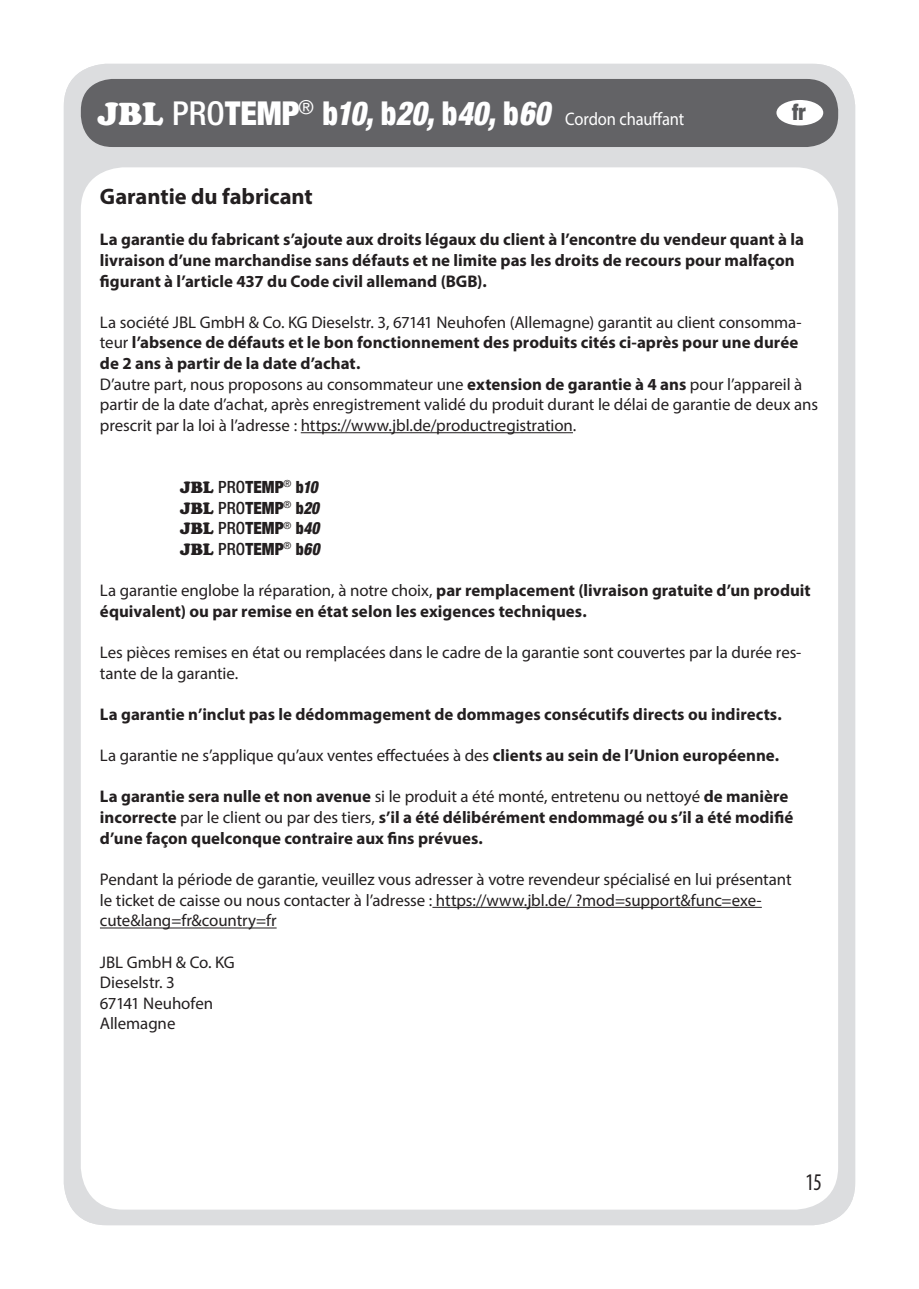
<style>
.page{position:relative;width:919px;height:1289px;background:#fff}
.page>*{position:absolute;margin:0;border:0;box-sizing:border-box;transform-origin:0 0}
.t1{font:condensed 24px "Myriad Pro";color:#231f20;scale:.9 1}
.t2{font:700 22.5px "Myriad Pro";letter-spacing:-.005em;color:#231f20}
.t3{font:900 condensed 22.5px "Helvetica Neue LT Pro";color:#57585a;scale:.9 1}
.t4{font:18.15px "Myriad Pro";letter-spacing:-.01em;color:#fff;scale:.91 1}
.t5{font:16.8px/20.5px "Myriad Pro";letter-spacing:-.005em;color:#231f20}
.t6{font:700 16.8px/20.5px "Myriad Pro";color:#231f20}
.t7{font:900 condensed 16.8px/20.7px "Helvetica Neue LT Pro";letter-spacing:.005em;color:#231f20;text-align:justify}
.s1{font-family:"Cooper";font-weight:900;font-size:33px}
.s2{font-family:"Helvetica Neue LT Pro";font-weight:500;font-stretch:condensed;font-size:33px}
.s3{font-family:"Helvetica Neue LT Pro";font-weight:900;font-stretch:condensed;font-size:33px}
.s4{font-family:"Helvetica Neue LT Pro";font-weight:900;font-style:italic;font-stretch:condensed;font-size:33px}
.s5{font-weight:700}
.s6{font-family:"Cooper";font-stretch:normal}
.s7{font-weight:500}
.s8{font-style:italic}
.s9{font-weight:400}
</style>
<div class="page">
<div style="left:64px;top:64px;width:791px;height:1161px;background:#dcdddf;border-radius:43px"></div>
<div style="left:81px;top:167px;width:757px;height:1042px;background:#fff;border-radius:43px"></div>
<div style="left:81px;top:79px;width:757px;height:68px;background:#636366;border-radius:32px"></div>
<hr style="left:301px;top:432px;width:272px;height:1px;background:#231f20">
<hr style="left:432px;top:906px;width:329px;height:1px;background:#231f20">
<hr style="left:100px;top:927px;width:176px;height:1px;background:#231f20">
<div style="left:776px;top:100px;width:47px;height:25px;background:#fff;border-radius:50%"></div>
<p class="t4" style="left:98px;top:108px;width:645px"><span class="s1">JBL</span> <span class="s2">PRO</span><span class="s3">TEMP</span><sup>®</sup> <span class="s3">b</span><span class="s4">10,</span> <span class="s3">b</span><span class="s4">20,</span> <span class="s3">b</span><span class="s4">40,</span> <span class="s3">b</span><span class="s4">60</span> Cordon chauffant</p>
<h2 class="t3" style="left:792px;top:98px;width:17px">fr</h2>
<h2 class="t2" style="left:100px;top:182px;width:214px">Garantie du fabricant</h2>
<p class="t6" style="left:100px;top:229px;width:705px">La garantie du fabricant s’ajoute aux droits légaux du client à l’encontre du vendeur quant à la livraison d’une marchandise sans défauts et ne limite pas les droits de recours pour malfaçon figurant à l’article 437 du Code civil allemand (BGB).</p>
<p class="t5" style="left:100px;top:312px;width:719px">La société JBL GmbH &amp; Co. KG Dieselstr. 3, 67141 Neuhofen (Allemagne) garantit au client consomma&shy;teur <span class="s5">l’absence de défauts et le bon fonctionnement des produits cités ci-après pour une durée de 2 ans à partir de la date d’achat.<br></span>D’autre part, nous proposons au consommateur une <span class="s5">extension de garantie à 4 ans</span> pour l’appareil à partir de la date d’achat, après enregistrement validé du produit durant le délai de garantie de deux ans prescrit par la loi à l’adresse : https://www.jbl.de/productregistration.</p>
<p class="t7" style="left:180px;top:476px;width:141px"><span class="s6">JBL</span> <span class="s7">PRO</span>TEMP<sup>®</sup> b<span class="s8">10<br></span><span class="s6">JBL</span> <span class="s7">PRO</span>TEMP<sup>®</sup> b<span class="s8">20<br></span><span class="s6">JBL</span> <span class="s7">PRO</span>TEMP<sup>®</sup> b<span class="s8">40<br></span><span class="s6">JBL</span> <span class="s7">PRO</span>TEMP<sup>®</sup> b<span class="s8">60</span></p>
<p class="t6" style="left:100px;top:579px;width:712px"><span class="s9">La garantie englobe la réparation, à notre choix,</span> par remplacement (livraison gratuite d’un produit équivalent) ou par remise en état selon les exigences techniques.</p>
<p class="t5" style="left:100px;top:642px;width:703px">Les pièces remises en état ou remplacées dans le cadre de la garantie sont couvertes par la durée res&shy;tante de la garantie.</p>
<p class="t6" style="left:100px;top:703px;width:683px">La garantie n’inclut pas le dédommagement de dommages consécutifs directs ou indirects.</p>
<p class="t5" style="left:100px;top:745px;width:680px">La garantie ne s’applique qu’aux ventes effectuées à des <span class="s5">clients au sein de l’Union européenne.</span></p>
<p class="t6" style="left:100px;top:786px;width:694px">La garantie sera nulle et non avenue <span class="s9">si le produit a été monté, entretenu ou nettoyé</span> de manière incorrecte <span class="s9">par le client ou par des tiers,</span> s’il a été délibérément endommagé ou s’il a été modifié d’une façon quelconque contraire aux fins prévues.</p>
<p class="t5" style="left:100px;top:868px;width:693px">Pendant la période de garantie, veuillez vous adresser à votre revendeur spécialisé en lui présentant le ticket de caisse ou nous contacter à l’adresse : https://www.jbl.de/ ?mod=support&amp;func=exe&shy;cute&amp;lang=fr&amp;country=fr</p>
<p class="t5" style="left:100px;top:951px;width:136px">JBL GmbH &amp; Co. KG<br>Dieselstr. 3<br>67141 Neuhofen<br>Allemagne</p>
<h1 class="t1" style="left:805px;top:1167px;width:20px">15</h1>
</div>
